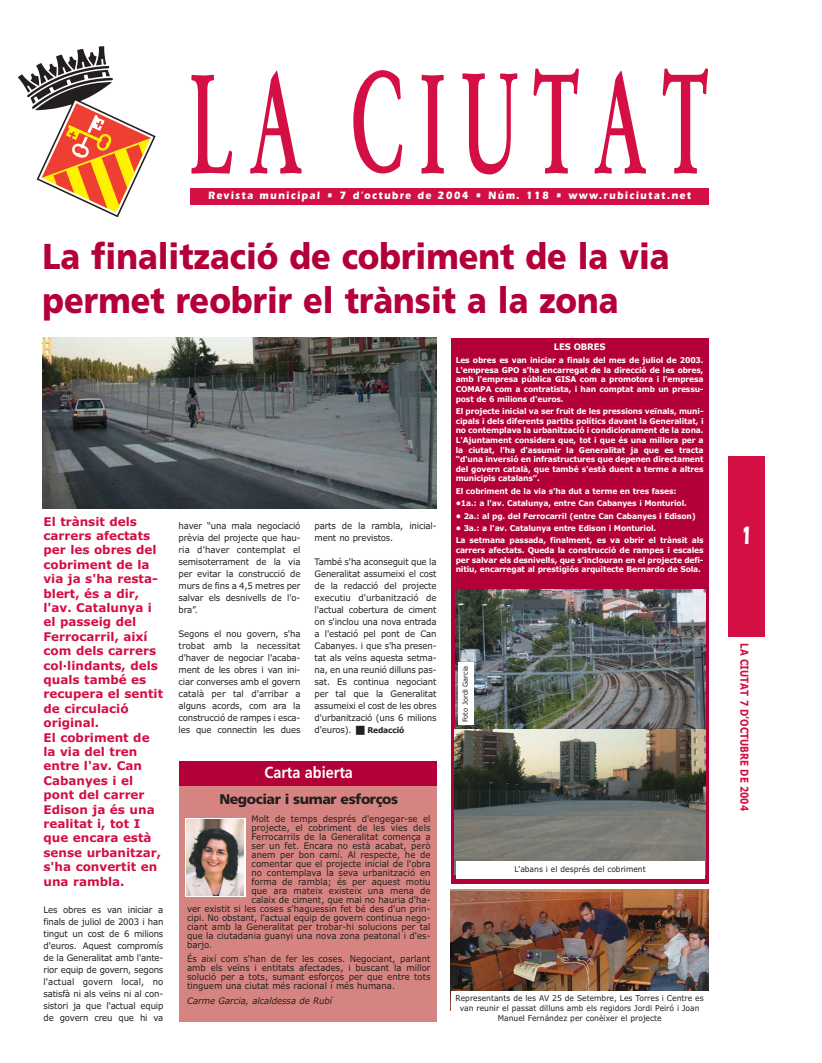
<style>
.page{position:relative;width:822px;height:1063px;background:#fff}
.page>*{position:absolute;margin:0;border:0;box-sizing:border-box;transform-origin:0 0}
.t1{font:700 140px "Stempel Garamond";letter-spacing:.2em;color:#d30f44;scale:.5 1}
.t2{font:900 36px/44px "Frutiger";color:#b30038;scale:.9 1}
.t3{font:700 26px "Itc Eras";color:#fff;scale:.6 1}
.t4{font:700 16px "Frutiger";color:#fff;scale:.9 1}
.t5{font:900 14px "Frutiger";letter-spacing:-.03em;color:#231f1f}
.t6{font:700 12px/14.4px "Verdana";color:#d30f44}
.t7{font:700 11px "Itc Eras";letter-spacing:.135em;color:#fff;scale:.9 1}
.t8{font:700 11px "Verdana";color:#d30f44;scale:.8 1}
.t9{font:9px/12px "Verdana";color:#231f1f;text-align:justify;scale:.95 1}
.t10{font:9px/12px "Verdana";letter-spacing:-.02em;color:#231f1f;scale:.95 1}
.t11{font:italic 9px "Verdana";color:#231f1f;scale:.95 1}
.t12{font:700 9px "Verdana";letter-spacing:-.02em;color:#fff;scale:.95 1}
.t13{font:700 8px/9.6px "Verdana";letter-spacing:-.02em;color:#fff;text-align:justify;scale:.95 1}
.t14{font:8px/9.6px "Verdana";color:#231f1f;text-align:center;scale:.95 1}
.t15{font:700 8px "Verdana";letter-spacing:-.02em;color:#231f1f;scale:.95 1}
.t16{font:7px "Verdana";color:#231f1f;scale:.95 1}
</style>
<div class="page">
<div style="left:728px;top:456px;width:37px;height:181px;background:#d30f44"></div>
<img style="left:43px;top:338px;width:394px;height:170px">
<div style="left:190px;top:189px;width:519px;height:16px;background:#d30f44"></div>
<svg style="left:18px;top:46px;width:138px;height:171px"></svg>
<div style="left:179px;top:763px;width:258px;height:258px;background:#d68482"></div>
<div style="left:179px;top:761px;width:258px;height:25px;background:#b30038"></div>
<svg style="left:185px;top:819px;width:61px;height:78px"></svg>
<img style="left:187px;top:820px;width:57px;height:76px">
<div style="left:451px;top:339px;width:258px;height:545px;background:#b30038"></div>
<img style="left:455px;top:590px;width:250px;height:140px">
<img style="left:451px;top:890px;width:258px;height:101px">
<svg style="left:455px;top:730px;width:250px;height:144px"></svg>
<div style="left:456px;top:861px;width:248px;height:17px;background:#fff"></div>
<div style="left:458px;top:663px;width:16px;height:62px;background:#fff"></div>
<h1 class="t1" style="left:188px;top:64px;width:1042px">LA CIUTAT</h1>
<p class="t7" style="left:208px;top:192px;width:538px">Revista municipal • 7 d’octubre de 2004 • Núm. 118 • www.rubiciutat.net</p>
<h2 class="t2" style="left:43px;top:237px;width:698px">La finalització de cobriment de la via permet reobrir el trànsit a la zona</h2>
<p class="t6" style="left:44px;top:515px;width:121px">El trànsit dels carrers afectats per les obres del cobriment de la via ja s'ha resta&shy;blert, és a dir, l'av. Catalunya i el passeig del<br>Ferrocarril, així com dels carrers col·lindants, dels quals també es recupera el sentit de circulació original.<br>El cobriment de la via del tren entre l'av. Can<br>Cabanyes i el pont del carrer<br>Edison ja és una realitat i, tot I que encara està sense urbanitzar, s'ha convertit en una rambla.</p>
<p class="t9" style="left:44px;top:905px;width:128px">Les obres es van iniciar a finals de juliol de 2003 i han tingut un cost de 6 milions d'euros. Aquest compromís de la Generalitat amb l'ante&shy;rior equip de govern, segons l'actual govern local, no satisfà ni als veïns ni al con&shy;sistori ja que l'actual equip de govern creu que hi va</p>
<p class="t9" style="left:179px;top:521px;width:130px">haver “una mala negociació prèvia del projecte que hau&shy;ria d'haver contemplat el semisoterrament de la via per evitar la construcció de murs de fins a 4,5 metres per salvar els desnivells de l'o&shy;bra”.</p>
<p class="t9" style="left:179px;top:629px;width:130px">Segons el nou govern, s'ha trobat amb la necessitat d'haver de negociar l'acaba&shy;ment de les obres i van ini&shy;ciar converses amb el govern català per tal d'arribar a alguns acords, com ara la construcció de rampes i esca&shy;les que connectin les dues</p>
<p class="t10" style="left:315px;top:521px;width:130px">parts de la rambla, inicial&shy;ment no previstos.</p>
<p class="t9" style="left:315px;top:557px;width:130px">També s'ha aconseguit que la Generalitat assumeixi el cost de la redacció del projecte executiu d'urbanització de l'actual cobertura de ciment on s'inclou una nova entrada a l'estació pel pont de Can Cabanyes. i que s'ha presen&shy;tat als veïns aquesta setma&shy;na, en una reunió dilluns pas&shy;sat. Es continua negociant per tal que la Generalitat assumeixi el cost de les obres d'urbanització (uns 6 milions d'euros).</p>
<p class="t15" style="left:367px;top:727px;width:40px">Redacció</p>
<h3 class="t4" style="left:265px;top:766px;width:100px">Carta abierta</h3>
<h3 class="t5" style="left:219px;top:794px;width:180px">Negociar i sumar esforços</h3>
<p class="t9" style="left:252px;top:813px;width:190px">Molt de temps després d'engegar-se el</p>
<p class="t9" style="left:252px;top:822px;width:190px">projecte, el cobriment de les vies dels</p>
<p class="t9" style="left:252px;top:831px;width:190px">Ferrocarrils de la Generalitat comença a</p>
<p class="t9" style="left:252px;top:840px;width:190px">ser un fet. Encara no està acabat, però</p>
<p class="t9" style="left:252px;top:849px;width:190px">anem per bon camí. Al respecte, he de</p>
<p class="t9" style="left:252px;top:858px;width:190px">comentar que el projecte inicial de l'obra</p>
<p class="t9" style="left:252px;top:867px;width:190px">no contemplava la seva urbanització en</p>
<p class="t9" style="left:252px;top:876px;width:190px">forma de rambla; és per aquest motiu</p>
<p class="t9" style="left:252px;top:885px;width:190px">que ara mateix existeix una mena de</p>
<p class="t9" style="left:252px;top:894px;width:190px">calaix de ciment, que mai no hauria d'ha-</p>
<p class="t9" style="left:187px;top:903px;width:258px">ver existit si les coses s'haguessin fet bé des d'un prin-</p>
<p class="t9" style="left:187px;top:912px;width:258px">cipi. No obstant, l'actual equip de govern continua nego-</p>
<p class="t9" style="left:187px;top:921px;width:258px">ciant amb la Generalitat per trobar-hi solucions per tal</p>
<p class="t9" style="left:187px;top:930px;width:258px">que la ciutadania guanyi una nova zona peatonal i d'es-</p>
<p class="t9" style="left:187px;top:939px;width:28px">barjo.</p>
<p class="t9" style="left:187px;top:955px;width:258px;line-height:9px">És així com s'han de fer les coses. Negociant, parlant amb els veïns i entitats afectades, i buscant la millor solució per a tots, sumant esforços per que entre tots tinguem una ciutat més racional i més humana.</p>
<p class="t11" style="left:187px;top:997px;width:154px">Carme Garcia, alcaldessa de Rubí</p>
<p class="t12" style="left:554px;top:344px;width:56px">LES OBRES</p>
<p class="t13" style="left:456px;top:356px;width:262px">Les obres es van iniciar a finals del mes de juliol de 2003.<br>L'empresa GPO s'ha encarregat de la direcció de les obres, amb l'empresa pública GISA com a promotora i l'empresa COMAPA com a contratista, i han comptat amb un pressu&shy;post de 6 milions d'euros.</p>
<p class="t13" style="left:456px;top:407px;width:263px">El projecte inicial va ser fruit de les pressions veïnals, muni&shy;cipals i dels diferents partits polítics davant la Generalitat, i no contemplava la urbanització i condicionament de la zona.<br>L'Ajuntament considera que, tot i que és una millora per a la ciutat, l'ha d'assumir la Generalitat ja que es tracta “d'una inversió en infrastructures que depenen directament del govern català, que també s'està duent a terme a altres municipis catalans”.</p>
<p class="t13" style="left:456px;top:487px;width:234px">El cobriment de la via s'ha dut a terme en tres fases:</p>
<p class="t13" style="left:456px;top:499px;width:245px">•1a.: a l'av. Catalunya, entre Can Cabanyes i Monturiol.</p>
<p class="t13" style="left:456px;top:512px;width:254px">• 2a.: al pg. del Ferrocarril (entre Can Cabanyes i Edison)</p>
<p class="t13" style="left:456px;top:523px;width:262px;line-height:12.4px">• 3a.: a l'av. Catalunya entre Edison i Monturiol.<br>La setmana passada, finalment, es va obrir el trànsit als</p>
<p class="t13" style="left:456px;top:546px;width:262px">carrers afectats. Queda la construcció de rampes i escales per salvar els desnivells, que s'inclouran en el projecte defi&shy;nitiu, encarregat al prestigiós arquitecte Bernardo de Sola.</p>
<p class="t16" style="left:463px;top:722px;width:61px;rotate:-90deg">Foto Jordi Garcia</p>
<p class="t14" style="left:515px;top:865px;width:140px">L’abans i el després del cobriment</p>
<p class="t14" style="left:456px;top:994px;width:263px">Representants de les AV 25 de Setembre, Les Torres i Centre es van reunir el passat dilluns amb els regidors Jordi Peiró i Joan<br>Manuel Fernández per conèixer el projecte</p>
<h3 class="t3" style="left:741px;top:527px;width:19px">1</h3>
<p class="t8" style="left:749px;top:643px;width:211px;rotate:90deg">LA CIUTAT 7 D’OCTUBRE DE 2004</p>
</div>
